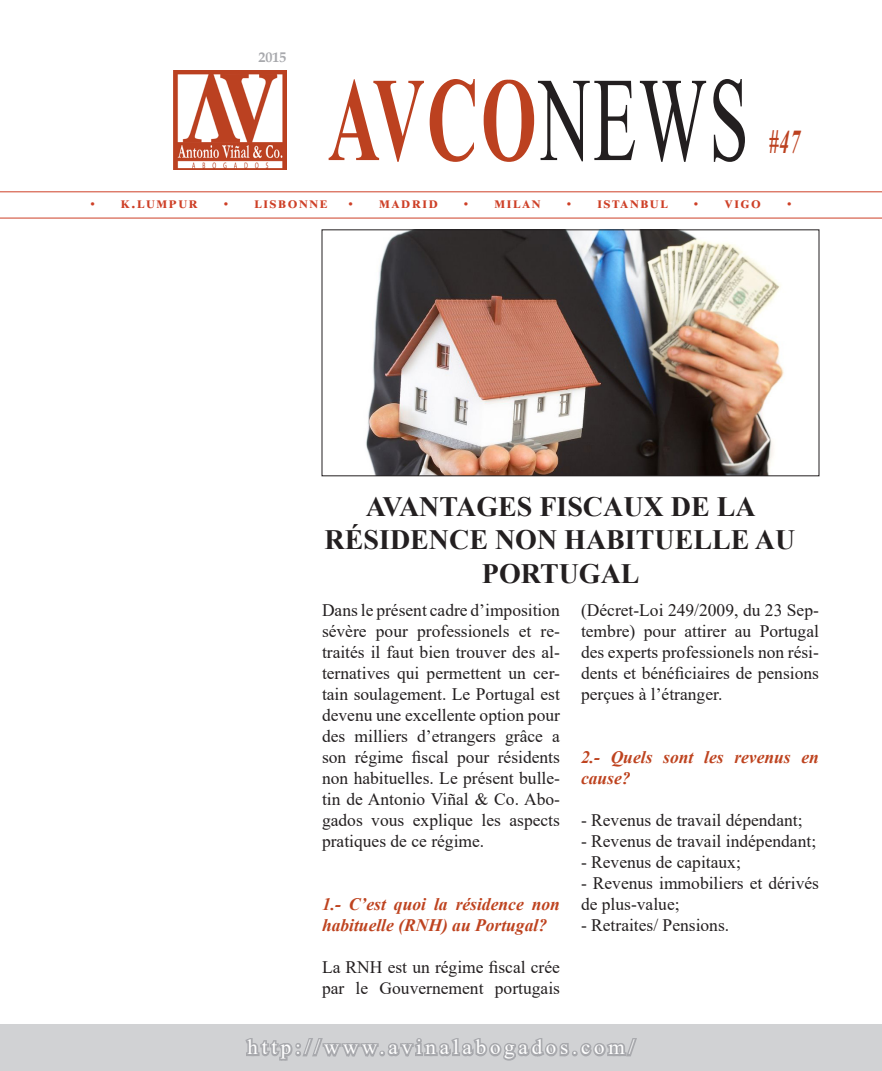
<style>
.page{position:relative;width:882px;height:1071px;background:#fff}
.page>*{position:absolute;margin:0;border:0;box-sizing:border-box;transform-origin:0 0}
.t1{font:700 119.7px "Times New Roman";color:#bc4120;scale:.6 1}
.t2{font:italic 700 33.25px "Times New Roman";color:#bc4120;scale:.6 1}
.t3{font:700 28px/33.6px "Times New Roman";color:#231f20;text-align:center}
.t4{font:21px "Times New Roman";letter-spacing:.18em;color:#fff}
.t5{font:17.5px/21px "Times New Roman";color:#231f20;text-align:justify}
.t6{font:italic 700 17.5px/21px "Times New Roman";color:#be431f}
.t7{font:700 15.75px "Times New Roman";letter-spacing:.1em;color:#ce4027}
.t8{font:15.75px "Myriad Pro";color:#ce4027}
.t9{font:700 14px "Book Antiqua";color:#a8a9ad}
.s1{font-weight:400;color:#231f20}
.s2{font-family:"Myriad Pro";font-weight:400}
</style>
<div class="page">
<hr style="left:0;top:191px;width:882px;height:1px;background:#ce4027">
<hr style="left:0;top:218px;width:882px;height:1px;background:#ce4027">
<img style="left:366px;top:232px;width:418px;height:242px">
<div style="left:322px;top:230px;width:497px;height:246px;border:1px solid #231f20"></div>
<div style="left:0;top:1024px;width:882px;height:47px;background:#d1d2d4"></div>
<svg style="left:245px;top:1038px;width:392px;height:23px"></svg>
<img style="left:174px;top:71px;width:112px;height:99px">
<p class="t9" style="left:258px;top:47px;width:29px">2015</p>
<p class="t1" style="left:328px;top:34px;width:703px">AVCO<span class="s1">NEWS</span></p>
<p class="t2" style="left:769px;top:119px;width:53px">#47</p>
<p class="t7" style="left:90px;top:192px;width:109px"><span class="s2">•</span> k.lumpur</p>
<p class="t7" style="left:224px;top:192px;width:105px"><span class="s2">•</span> lisbonne</p>
<p class="t7" style="left:348px;top:192px;width:91px"><span class="s2">•</span> madrid</p>
<p class="t7" style="left:464px;top:192px;width:78px"><span class="s2">•</span> milan</p>
<p class="t7" style="left:567px;top:192px;width:102px"><span class="s2">•</span> istanbul</p>
<p class="t7" style="left:694px;top:192px;width:69px"><span class="s2">•</span> vigo</p>
<p class="t8" style="left:787px;top:193px;width:6px">•</p>
<p class="t3" style="left:366px;top:489px;width:391px">AVANTAGES FISCAUX DE LA</p>
<p class="t3" style="left:325px;top:522px;width:472px">RÉSIDENCE NON HABITUELLE AU<br>PORTUGAL</p>
<p class="t5" style="left:322px;top:599px;width:240px">Dans le présent cadre d’imposition sévère pour professionels et re&shy;traités il faut bien trouver des al&shy;ternatives qui permettent un cer&shy;tain soulagement. Le Portugal est devenu une excellente option pour des milliers d’etrangers grâce a son régime fiscal pour résidents non habituelles. Le présent bulle&shy;tin de Antonio Viñal &amp; Co. Abo&shy;gados vous explique les aspects pratiques de ce régime.</p>
<p class="t6" style="left:322px;top:893px;width:240px">1.- C’est quoi la résidence non habituelle (RNH) au Portugal?</p>
<p class="t5" style="left:322px;top:956px;width:240px">La RNH est un régime fiscal crée par le Gouvernement portugais</p>
<p class="t5" style="left:581px;top:599px;width:240px">(Décret-Loi 249/2009, du 23 Sep&shy;tembre) pour attirer au Portugal des experts professionels non rési&shy;dents et bénéficiaires de pensions perçues à l’étranger.</p>
<p class="t6" style="left:581px;top:746px;width:239px">2.- Quels sont les revenus en cause?</p>
<p class="t5" style="left:581px;top:809px;width:223px">- Revenus de travail dépendant;</p>
<p class="t5" style="left:581px;top:830px;width:237px">- Revenus de travail indépendant;</p>
<p class="t5" style="left:581px;top:851px;width:161px">- Revenus de capitaux;</p>
<p class="t5" style="left:581px;top:872px;width:240px">- Revenus immobiliers et dérivés de plus-value;</p>
<p class="t5" style="left:581px;top:914px;width:150px">- Retraites/ Pensions.</p>
<p class="t4" style="left:247px;top:1033px;width:389px">http://www.avinalabogados.com/</p>
</div>
